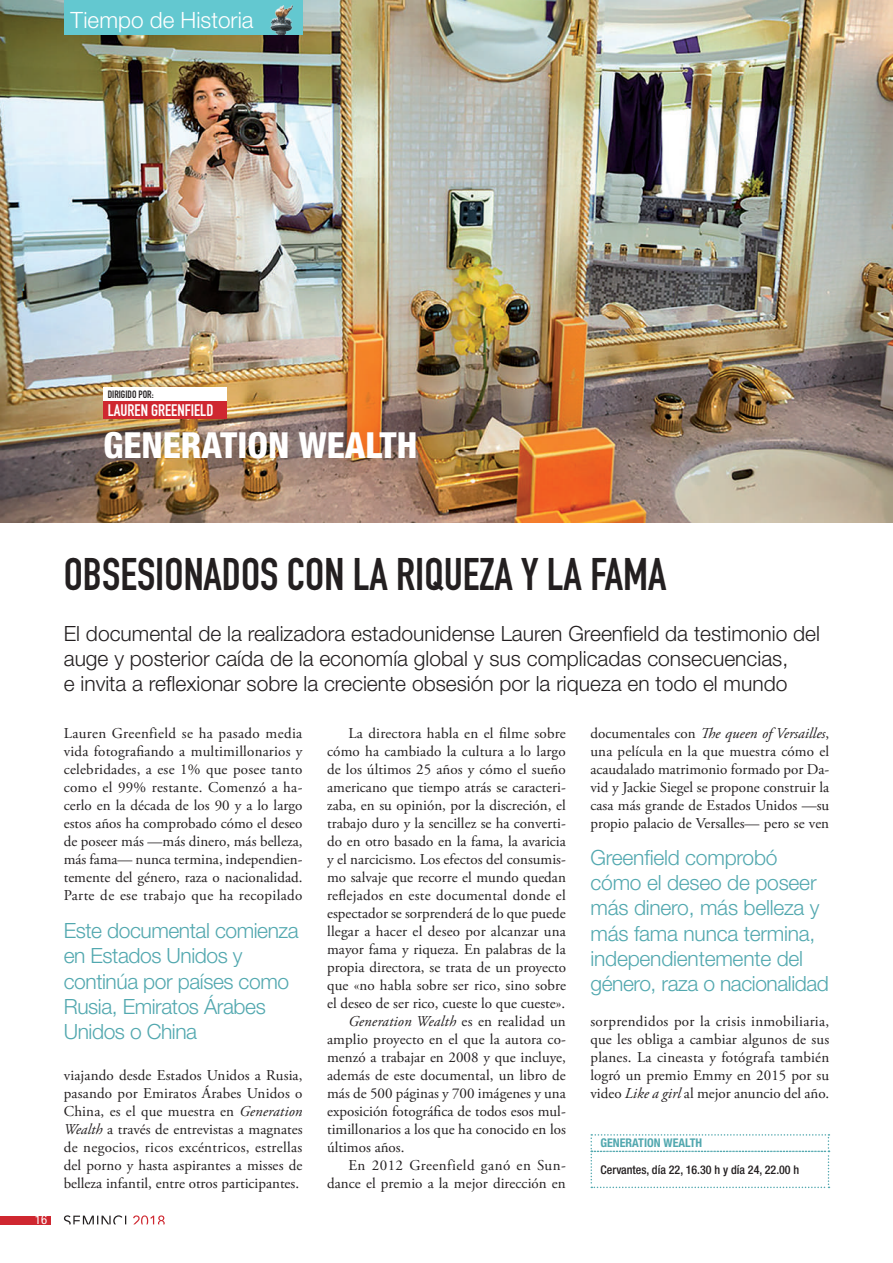
<style>
.page{position:relative;width:893px;height:1263px;background:#fff}
.page>*{position:absolute;margin:0;border:0;box-sizing:border-box;transform-origin:0 0}
.t1{font:45px "DIN Engschrift Std";color:#231f20}
.t2{font:800 condensed 36px "Helvetica Neue LT Std";color:#fff}
.t3{font:300 22.5px "Helvetica Neue LT Std";color:#fff}
.t4{font:300 21px/25.2px "Helvetica Neue LT Std";letter-spacing:-.02em;color:#52a8af}
.t5{font:300 21px/25.2px "Helvetica Neue LT Std";color:#231f20}
.t6{font:16.5px "DIN Engschrift Std";color:#fff}
.t7{font:15px/18px "Adobe Garamond Pro";color:#231f20;text-align:justify}
.t8{font:15px "Adobe Garamond Pro";letter-spacing:.02em;color:#231f20}
.t9{font:italic 15px "Adobe Garamond Pro";letter-spacing:.015em;color:#231f20}
.t10{font:15px "Adobe Garamond Pro";letter-spacing:.03em;color:#231f20}
.t11{font:condensed 12.75px "Helvetica Neue LT Std";color:#fff}
.t12{font:500 condensed 12px "Helvetica Neue LT Std";color:#231f20}
.t13{font:700 condensed 12px "Helvetica Neue LT Std";color:#52a8af}
.t14{font:10.5px "DIN Engschrift Std";color:#231f20}
.s1{font-style:italic}
.s2{font-style:normal}
</style>
<div class="page">
<div style="left:0;top:1215px;width:50px;height:9px;background:#cf2730"></div>
<svg style="left:133px;top:1215px;width:32px;height:9px"></svg>
<svg style="left:64px;top:1215px;width:62px;height:9px"></svg>
<img style="left:0;top:0;width:893px;height:522px">
<svg style="left:590px;top:1134px;width:239px;height:54px"></svg>
<div style="left:103px;top:387px;width:124px;height:14px;background:#fff"></div>
<div style="left:103px;top:401px;width:124px;height:18px;background:#cf2730"></div>
<div style="left:64px;top:0;width:239px;height:35px;background:#63c8d0"></div>
<img style="left:270px;top:4px;width:23px;height:31px">
<h3 class="t3" style="left:70px;top:6px;width:185px">Tiempo de Historia</h3>
<p class="t14" style="left:108px;top:388px;width:47px">DIRIGIDO POR:</p>
<p class="t6" style="left:108px;top:401px;width:107px">LAUREN GREENFIELD</p>
<h2 class="t2" style="left:103px;top:423px;width:315px">GENERATION WEALTH</h2>
<p class="t11" style="left:35px;top:1212px;width:14px">16</p>
<h1 class="t1" style="left:64px;top:548px;width:604px">OBSESIONADOS CON LA RIQUEZA Y LA FAMA</h1>
<p class="t5" style="left:64px;top:620px;width:758px">El documental de la realizadora estadounidense Lauren Greenfield da testimonio del auge y posterior caída de la economía global y sus complicadas consecuencias,<br>e invita a reflexionar sobre la creciente obsesión por la riqueza en todo el mundo</p>
<p class="t7" style="left:64px;top:725px;width:240px">Lauren Greenfield se ha pasado media vida fotografiando a multimillonarios y celebridades, a ese 1% que posee tanto como el 99% restante. Comenzó a ha&shy;cerlo en la década de los 90 y a lo largo estos años ha comprobado cómo el deseo de poseer más —más dinero, más belleza, más fama— nunca termina, independien&shy;temente del género, raza o nacionalidad.<br>Parte de ese trabajo que ha recopilado</p>
<h3 class="t4" style="left:64px;top:918px;width:237px">Este documental comienza en Estados Unidos y continúa por países como<br>Rusia, Emiratos Árabes<br>Unidos o China</h3>
<p class="t7" style="left:64px;top:1067px;width:240px">viajando desde Estados Unidos a Rusia, pasando por Emiratos Árabes Unidos o China, es el que muestra en <span class="s1">Generation Wealth</span> a través de entrevistas a magnates de negocios, ricos excéntricos, estrellas del porno y hasta aspirantes a misses de belleza infantil, entre otros participantes.</p>
<p class="t7" style="left:348px;top:725px;width:219px">La directora habla en el filme sobre</p>
<p class="t7" style="left:327px;top:743px;width:240px">cómo ha cambiado la cultura a lo largo</p>
<p class="t7" style="left:327px;top:761px;width:240px">de los últimos 25 años y cómo el sueño</p>
<p class="t7" style="left:327px;top:779px;width:240px">americano que tiempo atrás se caracteri-</p>
<p class="t7" style="left:327px;top:797px;width:240px">zaba, en su opinión, por la discreción, el</p>
<p class="t7" style="left:327px;top:815px;width:240px">trabajo duro y la sencillez se ha converti-</p>
<p class="t7" style="left:327px;top:833px;width:240px">do en otro basado en la fama, la avaricia</p>
<p class="t7" style="left:327px;top:851px;width:240px">y el narcicismo. Los efectos del consumis-</p>
<p class="t7" style="left:327px;top:869px;width:240px">mo salvaje que recorre el mundo quedan</p>
<p class="t8" style="left:327px;top:886px;width:240px">reflejados en este documental donde el</p>
<p class="t7" style="left:327px;top:905px;width:240px">espectador se sorprenderá de lo que puede</p>
<p class="t7" style="left:327px;top:923px;width:240px">llegar a hacer el deseo por alcanzar una</p>
<p class="t7" style="left:327px;top:941px;width:240px">mayor fama y riqueza. En palabras de la</p>
<p class="t7" style="left:327px;top:959px;width:240px">propia directora, se trata de un proyecto</p>
<p class="t7" style="left:327px;top:977px;width:240px">que «no habla sobre ser rico, sino sobre</p>
<p class="t7" style="left:327px;top:995px;width:240px">el deseo de ser rico, cueste lo que cueste».</p>
<p class="t9" style="left:348px;top:1012px;width:219px">Generation Wealth <span class="s2">es en realidad un</span></p>
<p class="t7" style="left:327px;top:1031px;width:240px">amplio proyecto en el que la autora co-</p>
<p class="t7" style="left:327px;top:1049px;width:240px">menzó a trabajar en 2008 y que incluye,</p>
<p class="t7" style="left:327px;top:1067px;width:240px">además de este documental, un libro de</p>
<p class="t7" style="left:327px;top:1085px;width:240px">más de 500 páginas y 700 imágenes y una</p>
<p class="t7" style="left:327px;top:1103px;width:240px">exposición fotográfica de todos esos mul-</p>
<p class="t7" style="left:327px;top:1121px;width:240px">timillonarios a los que ha conocido en los</p>
<p class="t7" style="left:327px;top:1139px;width:79px">últimos años.</p>
<p class="t10" style="left:348px;top:1156px;width:219px">En 2012 Greenfield ganó en Sun-</p>
<p class="t7" style="left:327px;top:1175px;width:240px">dance el premio a la mejor dirección en</p>
<p class="t7" style="left:590px;top:725px;width:240px">documentales con <span class="s1">The queen of Versailles</span>, una película en la que muestra cómo el acaudalado matrimonio formado por Da&shy;vid y Jackie Siegel se propone construir la casa más grande de Estados Unidos —su propio palacio de Versalles— pero se ven</p>
<h3 class="t4" style="left:590px;top:844px;width:240px">Greenfield comprobó cómo el deseo de poseer más dinero, más belleza y más fama nunca termina, independientemente del género, raza o nacionalidad</h3>
<p class="t7" style="left:590px;top:1013px;width:240px">sorprendidos por la crisis inmobiliaria, que les obliga a cambiar algunos de sus planes. La cineasta y fotógrafa también logró un premio Emmy en 2015 por su video <span class="s1">Like a girl</span> al mejor anuncio del año.</p>
<p class="t13" style="left:600px;top:1136px;width:103px">GENERATION WEALTH</p>
<p class="t12" style="left:601px;top:1162px;width:200px">Cervantes, día 22, 16.30 h y día 24, 22.00 h</p>
</div>
